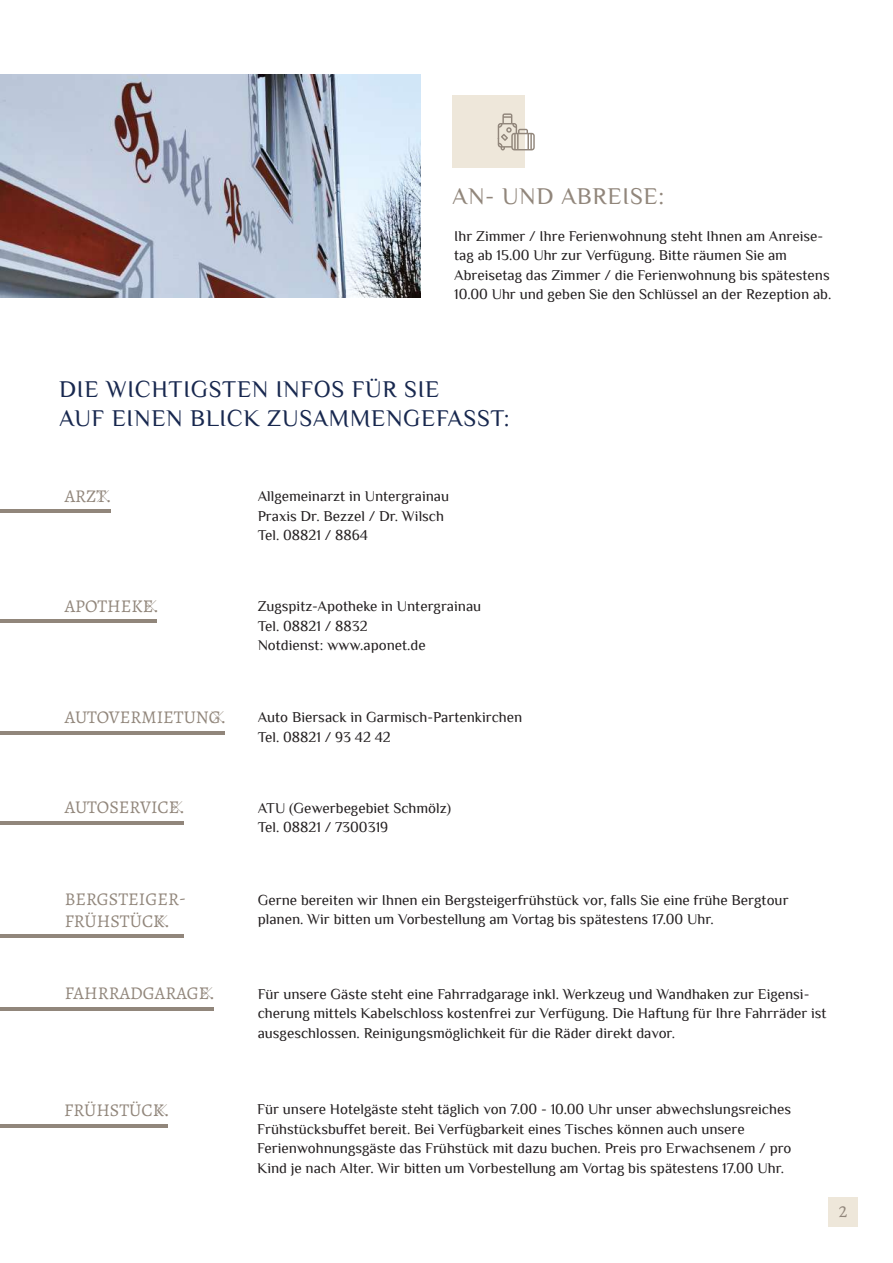
<style>
.page{position:relative;width:893px;height:1263px;background:#fff}
.page>*{position:absolute;margin:0;border:0;box-sizing:border-box;transform-origin:0 0}
.t1{font:24px/28.8px "Philosopher";letter-spacing:.03em;color:#18284f}
.t2{font:24px "Philosopher";letter-spacing:.03em;color:#91867b}
.t3{font:18px/21.6px "Alegreya";color:#91867b}
.t4{font:15px/19.5px "Philosopher";color:#231f20}
</style>
<div class="page">
<hr style="left:0;top:1124px;width:168px;height:4px;background:#91867b">
<div style="left:829px;top:1197px;width:29px;height:30px;background:#eee7da"></div>
<hr style="left:0;top:509px;width:110px;height:4px;background:#91867b">
<hr style="left:0;top:619px;width:157px;height:4px;background:#91867b">
<hr style="left:0;top:731px;width:224px;height:3px;background:#91867b">
<hr style="left:0;top:821px;width:183px;height:4px;background:#91867b">
<hr style="left:0;top:934px;width:183px;height:4px;background:#91867b">
<hr style="left:0;top:1007px;width:213px;height:3px;background:#91867b">
<div style="left:452px;top:96px;width:72px;height:72px;background:#eee7da"></div>
<img style="left:0;top:74px;width:421px;height:224px">
<svg style="left:498px;top:113px;width:37px;height:37px"></svg>
<h1 class="t2" style="left:452px;top:184px;width:214px">AN- UND ABREISE:</h1>
<p class="t4" style="left:454px;top:226px;width:379px">Ihr Zimmer / Ihre Ferienwohnung steht Ihnen am Anreise&shy;tag ab 15.00 Uhr zur Verfügung. Bitte räumen Sie am Abreisetag das Zimmer / die Ferienwohnung bis spätestens 10.00 Uhr und geben Sie den Schlüssel an der Rezeption ab.</p>
<h1 class="t1" style="left:59px;top:375px;width:452px">DIE WICHTIGSTEN INFOS FÜR SIE<br>AUF EINEN BLICK ZUSAMMENGEFASST:</h1>
<p class="t3" style="left:65px;top:485px;width:57px">ARZT:</p>
<p class="t4" style="left:258px;top:487px;width:193px">Allgemeinarzt in Untergrainau<br>Praxis Dr. Bezzel / Dr. Wilsch<br>Tel. 08821 / 8864</p>
<p class="t3" style="left:65px;top:595px;width:104px">APOTHEKE:</p>
<p class="t4" style="left:258px;top:596px;width:225px">Zugspitz-Apotheke in Untergrainau<br>Tel. 08821 / 8832<br>Notdienst: www.aponet.de</p>
<p class="t3" style="left:65px;top:706px;width:171px">AUTOVERMIETUNG:</p>
<p class="t4" style="left:258px;top:708px;width:266px">Auto Biersack in Garmisch-Partenkirchen<br>Tel. 08821 / 93 42 42</p>
<p class="t3" style="left:65px;top:796px;width:130px">AUTOSERVICE:</p>
<p class="t4" style="left:258px;top:798px;width:195px">ATU (Gewerbegebiet Schmölz)<br>Tel. 08821 / 7300319</p>
<p class="t3" style="left:65px;top:888px;width:122px">BERGSTEIGER-<br>FRÜHSTÜCK:</p>
<p class="t4" style="left:258px;top:890px;width:532px">Gerne bereiten wir Ihnen ein Bergsteigerfrühstück vor, falls Sie eine frühe Bergtour planen. Wir bitten um Vorbestellung am Vortag bis spätestens 17.00 Uhr.</p>
<p class="t3" style="left:65px;top:982px;width:160px">FAHRRADGARAGE:</p>
<p class="t4" style="left:258px;top:984px;width:570px">Für unsere Gäste steht eine Fahrradgarage inkl. Werkzeug und Wandhaken zur Eigensi&shy;cherung mittels Kabelschloss kostenfrei zur Verfügung. Die Haftung für Ihre Fahrräder ist ausgeschlossen. Reinigungsmöglichkeit für die Räder direkt davor.</p>
<p class="t3" style="left:64px;top:1099px;width:115px">FRÜHSTÜCK:</p>
<p class="t4" style="left:257px;top:1099px;width:536px">Für unsere Hotelgäste steht täglich von 7.00 - 10.00 Uhr unser abwechslungsreiches Frühstücksbuffet bereit. Bei Verfügbarkeit eines Tisches können auch unsere Ferienwohnungsgäste das Frühstück mit dazu buchen. Preis pro Erwachsenem / pro Kind je nach Alter. Wir bitten um Vorbestellung am Vortag bis spätestens 17.00 Uhr.</p>
<p class="t3" style="left:839px;top:1200px;width:10px">2</p>
</div>
